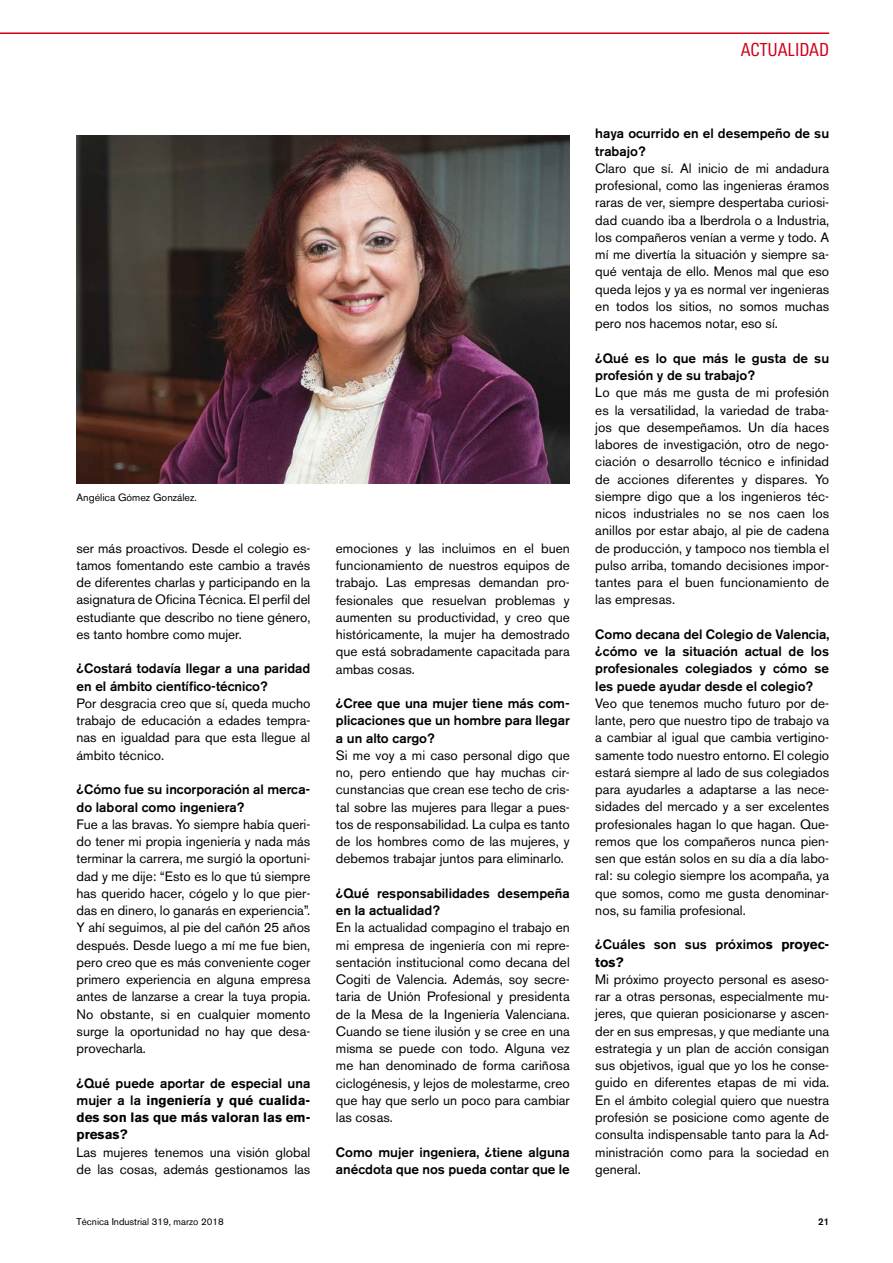
<style>
.page{position:relative;width:893px;height:1263px;background:#fff}
.page>*{position:absolute;margin:0;border:0;box-sizing:border-box;transform-origin:0 0}
.t1{font:condensed 18px "LT Univers";color:#d10019}
.t2{font:13.5px/17.2px "Akzidenz Grotesk BE";color:#000}
.t3{font:500 13.5px/17.2px "Akzidenz Grotesk BE";color:#000}
.t4{font:10.5px "Akzidenz Grotesk BE";color:#000}
.t5{font:9.75px "Akzidenz Grotesk BE";color:#000}
.t6{font:500 9.75px "Akzidenz Grotesk BE";color:#000}
.s1{font-weight:500}
.s2{font-weight:700}
</style>
<div class="page">
<hr style="left:0;top:32px;width:829px;height:2px;background:#d10019">
<img style="left:77px;top:135px;width:493px;height:348px">
<h1 class="t1" style="left:741px;top:39px;width:90px">ACTUALIDAD</h1>
<p class="t4" style="left:77px;top:491px;width:122px">Angélica Gómez González.</p>
<p class="t2" style="left:77px;top:539px;width:235px;text-align:justify">ser más proactivos. Desde el colegio es&shy;tamos fomentando este cambio a través de diferentes charlas y participando en la asignatura de Oficina Técnica. El perfil del estudiante que describo no tiene género, es tanto hombre como mujer.</p>
<p class="t2" style="left:77px;top:660px;width:235px"><span class="s1">¿Costará todavía llegar a una paridad en el ámbito científico-técnico?<br></span>Por desgracia creo que sí, queda mucho trabajo de educación a edades tempra&shy;nas en igualdad para que esta llegue al ámbito técnico.</p>
<p class="t2" style="left:77px;top:781px;width:235px"><span class="s1">¿Cómo fue su incorporación al merca&shy;do laboral como ingeniera?<br></span>Fue a las bravas. Yo siempre había queri&shy;do tener mi propia ingeniería y nada más terminar la carrera, me surgió la oportuni&shy;dad y me dije: “Esto es lo que tú siempre has querido hacer, cógelo y lo que pier&shy;das en dinero, lo ganarás en experiencia”.<br>Y ahí seguimos, al pie del cañón 25 años después. Desde luego a mí me fue bien, pero creo que es más conveniente coger primero experiencia en alguna empresa antes de lanzarse a crear la tuya propia.<br>No obstante, si en cualquier momento surge la oportunidad no hay que desa&shy;provecharla.</p>
<p class="t2" style="left:77px;top:1074px;width:235px"><span class="s1">¿Qué puede aportar de especial una mujer a la</span> <span class="s2">ingeniería y qué cualida&shy;des son las que más valoran las em&shy;presas?<br></span>Las mujeres tenemos una visión global de las cosas, además gestionamos las</p>
<p class="t2" style="left:336px;top:539px;width:235px;text-align:justify">emociones y las incluimos en el buen funcionamiento de nuestros equipos de trabajo. Las empresas demandan pro&shy;fesionales que resuelvan problemas y aumenten su productividad, y creo que históricamente, la mujer ha demostrado que está sobradamente capacitada para ambas cosas.</p>
<p class="t2" style="left:336px;top:695px;width:235px"><span class="s1">¿Cree que una mujer tiene más com&shy;plicaciones que un hombre para llegar a un alto cargo?<br></span>Si me voy a mi caso personal digo que no, pero entiendo que hay muchas cir&shy;cunstancias que crean ese techo de cris&shy;tal sobre las mujeres para llegar a pues&shy;tos de responsabilidad. La culpa es tanto de los hombres como de las mujeres, y debemos trabajar juntos para eliminarlo.</p>
<p class="t2" style="left:336px;top:884px;width:235px"><span class="s1">¿Qué responsabilidades desempeña en la actualidad?<br></span>En la actualidad compagino el trabajo en mi empresa de ingeniería con mi repre&shy;sentación institucional como decana del Cogiti de Valencia. Además, soy secre&shy;taria de Unión Profesional y presidenta de la Mesa de la Ingeniería Valenciana.<br>Cuando se tiene ilusión y se cree en una misma se puede con todo. Alguna vez me han denominado de forma cariñosa ciclogénesis, y lejos de molestarme, creo que hay que serlo un poco para cambiar las cosas.</p>
<p class="t3" style="left:336px;top:1143px;width:235px">Como mujer ingeniera, ¿tiene alguna anécdota que nos pueda contar que le</p>
<p class="t2" style="left:595px;top:125px;width:235px"><span class="s1">haya ocurrido en el desempeño de su trabajo?<br></span>Claro que sí. Al inicio de mi andadura profesional, como las ingenieras éramos raras de ver, siempre despertaba curiosi&shy;dad cuando iba a Iberdrola o a Industria, los compañeros venían a verme y todo. A mí me divertía la situación y siempre sa&shy;qué ventaja de ello. Menos mal que eso queda lejos y ya es normal ver ingenieras en todos los sitios, no somos muchas pero nos hacemos notar, eso sí.</p>
<p class="t2" style="left:595px;top:349px;width:235px"><span class="s1">¿Qué es lo que más le gusta de su profesión y de su trabajo?<br></span>Lo que más me gusta de mi profesión es la versatilidad, la variedad de traba&shy;jos que desempeñamos. Un día haces labores de investigación, otro de nego&shy;ciación o desarrollo técnico e infinidad de acciones diferentes y dispares. Yo siempre digo que a los ingenieros téc&shy;nicos industriales no se nos caen los anillos por estar abajo, al pie de cadena de producción, y tampoco nos tiembla el pulso arriba, tomando decisiones impor&shy;tantes para el buen funcionamiento de las empresas.</p>
<p class="t2" style="left:595px;top:625px;width:235px"><span class="s1">Como decana del Colegio de Valencia, ¿cómo ve la situación actual de los profesionales colegiados y cómo se les puede ayudar desde el colegio?<br></span>Veo que tenemos mucho futuro por de&shy;lante, pero que nuestro tipo de trabajo va a cambiar al igual que cambia vertigino&shy;samente todo nuestro entorno. El colegio estará siempre al lado de sus colegiados para ayudarles a adaptarse a las nece&shy;sidades del mercado y a ser excelentes profesionales hagan lo que hagan. Que&shy;remos que los compañeros nunca pien&shy;sen que están solos en su día a día labo&shy;ral: su colegio siempre los acompaña, ya que somos, como me gusta denominar&shy;nos, su familia profesional.</p>
<p class="t2" style="left:595px;top:936px;width:235px"><span class="s1">¿Cuáles son sus próximo</span><span class="s2">s proyec&shy;tos?<br></span>Mi próximo proyecto personal es aseso&shy;rar a otras personas, especialmente mu&shy;jeres, que quieran posicionarse y ascen&shy;der en sus empresas, y que mediante una estrategia y un plan de acción consigan sus objetivos, igual que yo los he conse&shy;guido en diferentes etapas de mi vida.<br>En el ámbito colegial quiero que nuestra profesión se posicione como agente de consulta indispensable tanto para la Ad&shy;ministración como para la sociedad en general.</p>
<p class="t5" style="left:77px;top:1216px;width:149px">Técnica Industrial 319, marzo 2018</p>
<p class="t6" style="left:818px;top:1216px;width:12px">21</p>
</div>
